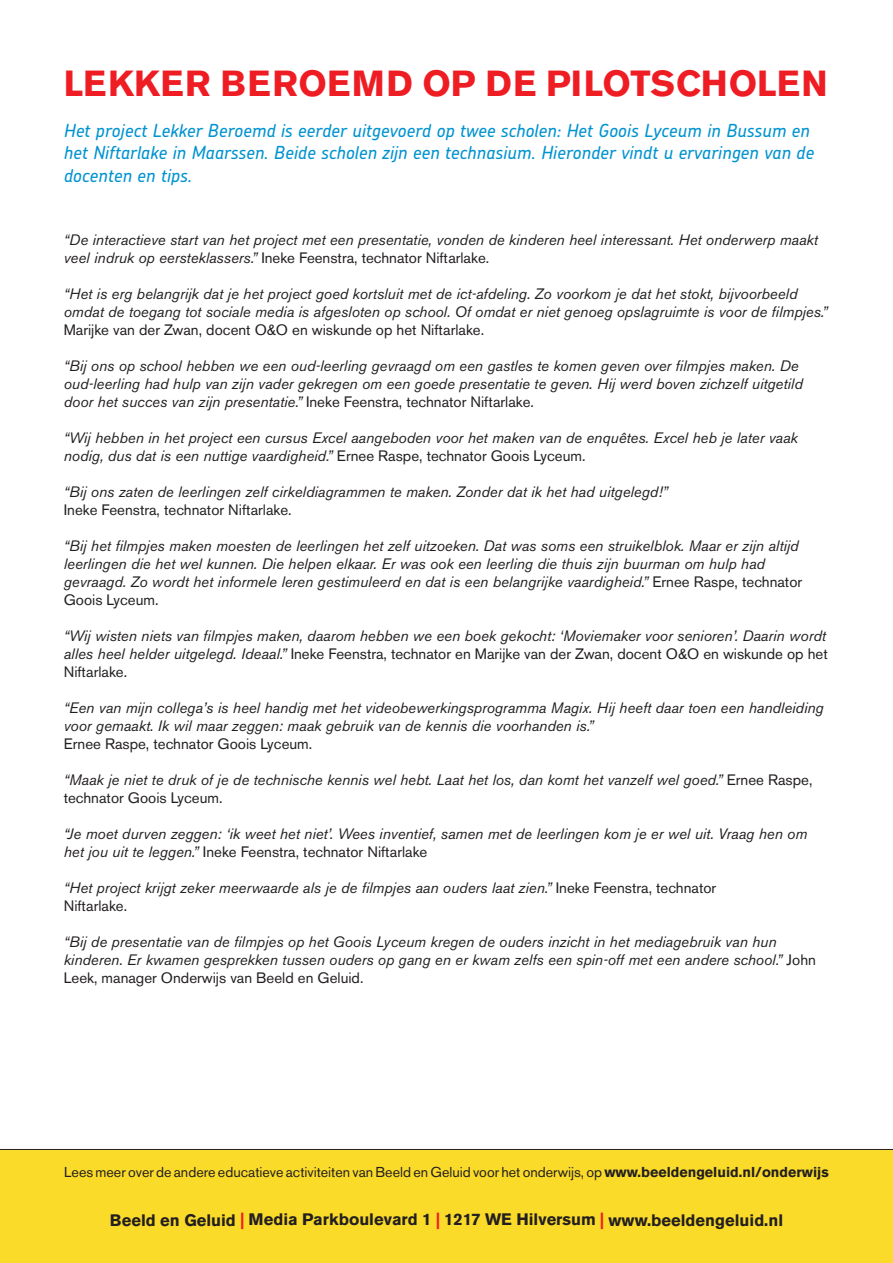
<style>
.page{position:relative;width:893px;height:1263px;background:#fff}
.page>*{position:absolute;margin:0;border:0;box-sizing:border-box;transform-origin:0 0}
.t1{font:700 36px "Akzidenz Grotesk BE";letter-spacing:.02em;color:#ee1d23}
.t2{font:italic 500 18px/22.5px "Chevin";color:#0093d0}
.t3{font:700 16.5px "Akzidenz Grotesk BE";color:#231f20}
.t4{font:italic 15px/18px "Akzidenz Grotesk BE";color:#231f20}
.t5{font:15px "Akzidenz Grotesk BE";color:#231f20}
.t6{font:14.25px "Akzidenz Grotesk BE";color:#231f20}
.s1{font-style:normal}
.s2{font-weight:700}
.s3{color:#ee1d23}
</style>
<div class="page">
<div style="left:0;top:1149px;width:893px;height:114px;background:#fadb29"></div>
<h1 class="t1" style="left:64px;top:63px;width:765px">LEKKER BEROEMD OP DE PILOTSCHOLEN</h1>
<p class="t2" style="left:64px;top:119px;width:752px">Het project Lekker Beroemd is eerder uitgevoerd op twee scholen: Het Goois Lyceum in Bussum en het Niftarlake in Maarssen. Beide scholen zijn een technasium. Hieronder vindt u ervaringen van de docenten en tips.</p>
<p class="t4" style="left:64px;top:231px;width:755px">“De interactieve start van het project met een presentatie, vonden de kinderen heel interessant. Het onderwerp maakt veel indruk op eersteklassers.” <span class="s1">Ineke Feenstra, technator Niftarlake.</span></p>
<p class="t4" style="left:64px;top:285px;width:765px">“Het is erg belangrijk dat je het project goed kortsluit met de ict-afdeling. Zo voorkom je dat het stokt, bijvoorbeeld omdat de toegang tot sociale media is afgesloten op school. Of omdat er niet genoeg opslagruimte is voor de filmpjes.”</p>
<p class="t5" style="left:64px;top:321px;width:422px">Marijke van der Zwan, docent O&amp;O en wiskunde op het Niftarlake.</p>
<p class="t4" style="left:64px;top:357px;width:740px">“Bij ons op school hebben we een oud-leerling gevraagd om een gastles te komen geven over filmpjes maken. De oud-leerling had hulp van zijn vader gekregen om een goede presentatie te geven. Hij werd boven zichzelf uitgetild door het succes van zijn presentatie.” <span class="s1">Ineke Feenstra, technator Niftarlake.</span></p>
<p class="t4" style="left:64px;top:429px;width:735px">“Wij hebben in het project een cursus Excel aangeboden voor het maken van de enquêtes. Excel heb je later vaak nodig, dus dat is een nuttige vaardigheid.” <span class="s1">Ernee Raspe, technator Goois Lyceum.</span></p>
<p class="t4" style="left:64px;top:483px;width:605px">“Bij ons zaten de leerlingen zelf cirkeldiagrammen te maken. Zonder dat ik het had uitgelegd!”</p>
<p class="t5" style="left:64px;top:501px;width:229px">Ineke Feenstra, technator Niftarlake.</p>
<p class="t4" style="left:64px;top:537px;width:740px">“Bij het filmpjes maken moesten de leerlingen het zelf uitzoeken. Dat was soms een struikelblok. Maar er zijn altijd leerlingen die het wel kunnen. Die helpen elkaar. Er was ook een leerling die thuis zijn buurman om hulp had gevraagd. Zo wordt het informele leren gestimuleerd en dat is een belangrijke vaardigheid.” <span class="s1">Ernee Raspe, technator Goois Lyceum.</span></p>
<p class="t4" style="left:64px;top:627px;width:765px;text-align:justify">“Wij wisten niets van filmpjes maken, daarom hebben we een boek gekocht: ‘Moviemaker voor senioren’. Daarin wordt alles heel helder uitgelegd. Ideaal.” <span class="s1">Ineke Feenstra, technator en Marijke van der Zwan, docent O&amp;O en wiskunde op het Niftarlake.</span></p>
<p class="t4" style="left:64px;top:699px;width:761px">“Een van mijn collega’s is heel handig met het videobewerkingsprogramma Magix. Hij heeft daar toen een handleiding voor gemaakt. Ik wil maar zeggen: maak gebruik van de kennis die voorhanden is.”</p>
<p class="t5" style="left:64px;top:735px;width:250px">Ernee Raspe, technator Goois Lyceum.</p>
<p class="t4" style="left:64px;top:771px;width:750px">“Maak je niet te druk of je de technische kennis wel hebt. Laat het los, dan komt het vanzelf wel goed.” <span class="s1">Ernee Raspe, technator Goois Lyceum.</span></p>
<p class="t4" style="left:64px;top:825px;width:745px">“Je moet durven zeggen: ‘ik weet het niet’. Wees inventief, samen met de leerlingen kom je er wel uit. Vraag hen om het jou uit te leggen.” <span class="s1">Ineke Feenstra, technator Niftarlake</span></p>
<p class="t4" style="left:64px;top:879px;width:654px">“Het project krijgt zeker meerwaarde als je de filmpjes aan ouders laat zien.” <span class="s1">Ineke Feenstra, technator<br>Niftarlake.</span></p>
<p class="t4" style="left:64px;top:933px;width:754px">“Bij de presentatie van de filmpjes op het Goois Lyceum kregen de ouders inzicht in het mediagebruik van hun kinderen. Er kwamen gesprekken tussen ouders op gang en er kwam zelfs een spin-off met een andere school.” <span class="s1">John<br>Leek, manager Onderwijs van Beeld en Geluid.</span></p>
<p class="t6" style="left:64px;top:1164px;width:766px">Lees meer over de andere educatieve activiteiten van Beeld en Geluid voor het onderwijs, op <span class="s2">www.beeldengeluid.nl/onderwijs</span></p>
<p class="t3" style="left:110px;top:1209px;width:675px">Beeld en Geluid <span class="s3">|</span> Media Parkboulevard 1 <span class="s3">|</span> 1217 WE Hilversum <span class="s3">|</span> www.beeldengeluid.nl</p>
</div>
